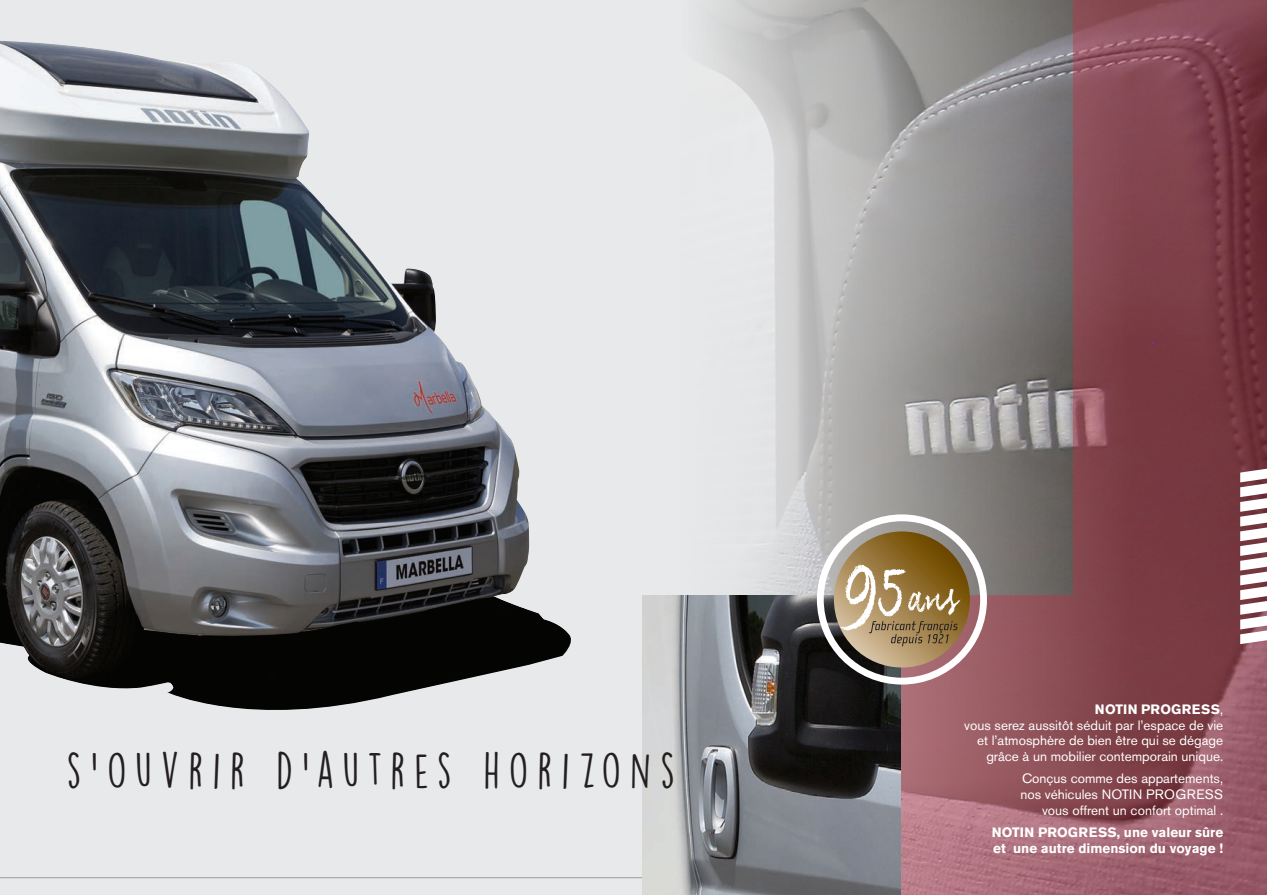
<style>
.page{position:relative;width:1267px;height:895px;background:#e8e9ea}
.page>*{position:absolute;margin:0;border:0;box-sizing:border-box;transform-origin:0 0}
.t1{font:45px "DK Lemon Yellow Sun";letter-spacing:.2em;color:#231f20}
.t2{font:13.5px/15.8px "Akzidenz Grotesk BE";color:#fff;text-align:right}
.t3{font:700 13.5px/15.8px "Akzidenz Grotesk BE";color:#fff}
.s1{font-weight:700}
</style>
<div class="page">
<img style="left:703px;top:0;width:196px;height:595px">
<hr style="left:0;top:877px;width:643px;height:1px;background:#999b9e">
<svg style="left:899px;top:0;width:368px;height:895px;background:#885e64"></svg>
<img style="left:643px;top:595px;width:258px;height:300px">
<div style="left:817px;top:514px;width:170px;height:170px;border:7px solid #fff;border-radius:50%"></div>
<svg style="left:834px;top:531px;width:136px;height:136px;background:#98783f"></svg>
<svg style="left:840px;top:564px;width:121px;height:82px;background:#aa9166"></svg>
<svg style="left:1240px;top:466px;width:27px;height:178px;background:#cfbabd"></svg>
<img style="left:167px;top:541px;width:404px;height:169px">
<img style="left:0;top:40px;width:529px;height:649px">
<p class="t1" style="left:67px;top:742px;width:610px">S’OUVRIR D’AUTRES HORIZONS</p>
<p class="t2" style="left:964px;top:701px;width:261px"><span class="s1">NOTIN PROGRESS</span>,<br>vous serez aussitôt séduit par l’espace de vie et l’atmosphère de bien être qui se dégage grâce à un mobilier contemporain unique.</p>
<p class="t2" style="left:1020px;top:770px;width:204px">Conçus comme des appartements, nos véhicules NOTIN PROGRESS vous offrent un confort optimal .</p>
<p class="t3" style="left:992px;top:824px;width:233px">NOTIN PROGRESS, une valeur sûre et une autre dimension du voyage !</p>
</div>
